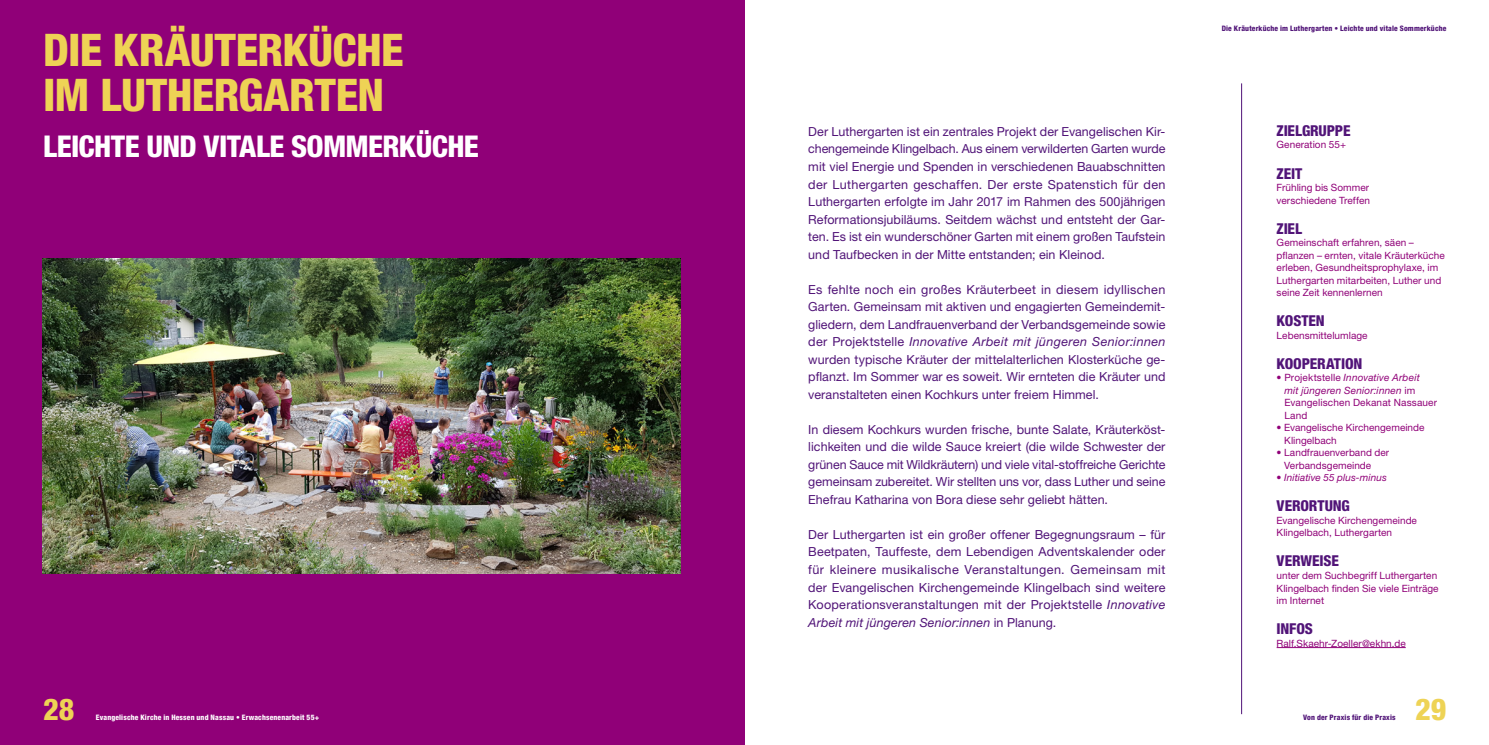
<style>
.page{position:relative;width:1489px;height:745px;background:#fff}
.page>*{position:absolute;margin:0;border:0;box-sizing:border-box;transform-origin:0 0}
.t1{font:800 condensed 45px/45px "Helvetica Neue LT Std";letter-spacing:-.01em;color:#eed355}
.t2{font:800 condensed 30px "Helvetica Neue LT Std";letter-spacing:-.02em;color:#fff}
.t3{font:800 condensed 30px "Helvetica Neue LT Std";color:#eed355}
.t4{font:800 condensed 15px "Helvetica Neue LT Std";letter-spacing:-.01em;color:#511478}
.t5{font:12.5px/17.5px "Helvetica Neue LT Std";letter-spacing:.005em;color:#511478;text-align:justify}
.t6{font:10px/12.5px "Helvetica Neue LT Std";letter-spacing:.005em;color:#900078}
.t7{font:italic 10px "Helvetica Neue LT Std";letter-spacing:.005em;color:#900078}
.t8{font:800 condensed 7.5px "Helvetica Neue LT Std";letter-spacing:.025em;color:#511478}
.t9{font:800 condensed 7.5px "Helvetica Neue LT Std";letter-spacing:.02em;color:#fff}
.s1{font-style:italic}
.s2{font-style:normal}
</style>
<div class="page">
<div style="left:0;top:0;width:744px;height:744px;background:#900078"></div>
<hr style="left:1276px;top:647px;width:129px;height:1px;background:#900078">
<hr style="left:1241px;top:83px;width:1px;height:630px;background:#511478">
<img style="left:43px;top:258px;width:637px;height:315px">
<h1 class="t1" style="left:43px;top:27px;width:362px">DIE KRÄUTERKÜCHE<br>IM LUTHERGARTEN</h1>
<h2 class="t2" style="left:43px;top:128px;width:437px">LEICHTE UND VITALE SOMMERKÜCHE</h2>
<p class="t5" style="left:808px;top:122px;width:359px">Der Luthergarten ist ein zentrales Projekt der Evangelischen Kir&shy;chengemeinde Klingelbach. Aus einem verwilderten Garten wurde mit viel Energie und Spenden in verschiedenen Bauabschnitten der Luthergarten geschaffen. Der erste Spatenstich für den Luthergarten erfolgte im Jahr 2017 im Rahmen des 500jährigen Reformationsjubiläums. Seitdem wächst und entsteht der Gar&shy;ten. Es ist ein wunderschöner Garten mit einem großen Taufstein und Taufbecken in der Mitte entstanden; ein Kleinod.</p>
<p class="t5" style="left:808px;top:280px;width:358px">Es fehlte noch ein großes Kräuterbeet in diesem idyllischen Garten. Gemeinsam mit aktiven und engagierten Gemeindemit&shy;gliedern, dem Landfrauenverband der Verbandsgemeinde sowie der Projektstelle <span class="s1">Innovative Arbeit mit jüngeren Senior:innen </span>wurden typische Kräuter der mittelalterlichen Klosterküche ge&shy;pflanzt. Im Sommer war es soweit. Wir ernteten die Kräuter und veranstalteten einen Kochkurs unter freiem Himmel.</p>
<p class="t5" style="left:808px;top:420px;width:358px">In diesem Kochkurs wurden frische, bunte Salate, Kräuterköst&shy;lichkeiten und die wilde Sauce kreiert (die wilde Schwester der grünen Sauce mit Wildkräutern) und viele vital-stoffreiche Gerichte gemeinsam zubereitet. Wir stellten uns vor, dass Luther und seine Ehefrau Katharina von Bora diese sehr geliebt hätten.</p>
<p class="t5" style="left:808px;top:525px;width:358px">Der Luthergarten ist ein großer offener Begegnungsraum – für Beetpaten, Tauffeste, dem Lebendigen Adventskalender oder für kleinere musikalische Veranstaltungen. Gemeinsam mit der Evangelischen Kirchengemeinde Klingelbach sind weitere Kooperationsveranstaltungen mit der Projektstelle <span class="s1">Innovative Arbeit mit jüngeren Senior:innen</span> in Planung.</p>
<p class="t8" style="left:1221px;top:23px;width:226px">Die Kräuterküche im Luthergarten • Leichte und vitale Sommerküche</p>
<p class="t4" style="left:1276px;top:121px;width:75px">ZIELGRUPPE</p>
<p class="t6" style="left:1276px;top:138px;width:71px">Generation 55+</p>
<p class="t4" style="left:1276px;top:164px;width:27px">ZEIT</p>
<p class="t6" style="left:1276px;top:181px;width:95px">Frühling bis Sommer verschiedene Treffen</p>
<p class="t4" style="left:1276px;top:219px;width:27px">ZIEL</p>
<p class="t6" style="left:1276px;top:236px;width:170px">Gemeinschaft erfahren, säen – pflanzen – ernten, vitale Kräuterküche erleben, Gesundheitsprophylaxe, im Luthergarten mitarbeiten, Luther und seine Zeit kennenlernen</p>
<p class="t4" style="left:1276px;top:311px;width:50px">KOSTEN</p>
<p class="t6" style="left:1276px;top:328px;width:92px">Lebensmittelumlage</p>
<p class="t4" style="left:1276px;top:354px;width:87px">KOOPERATION</p>
<p class="t6" style="left:1284px;top:371px;width:154px;text-indent:-8px">• Projektstelle <span class="s1">Innovative Arbeit<br>mit jüngeren Senior:innen</span> im<br>Evangelischen Dekanat Nassauer<br>Land</p>
<p class="t6" style="left:1284px;top:421px;width:142px;text-indent:-8px">• Evangelische Kirchengemeinde<br>Klingelbach</p>
<p class="t6" style="left:1284px;top:446px;width:107px;text-indent:-8px">• Landfrauenverband der<br>Verbandsgemeinde</p>
<p class="t7" style="left:1276px;top:471px;width:112px"><span class="s2">•</span> Initiative 55 plus-minus</p>
<p class="t4" style="left:1276px;top:496px;width:75px">VERORTUNG</p>
<p class="t6" style="left:1276px;top:513px;width:142px">Evangelische Kirchengemeinde<br>Klingelbach, Luthergarten</p>
<p class="t4" style="left:1276px;top:551px;width:64px">VERWEISE</p>
<p class="t6" style="left:1276px;top:568px;width:163px">unter dem Suchbegriff Luthergarten<br>Klingelbach finden Sie viele Einträge im Internet</p>
<p class="t4" style="left:1276px;top:619px;width:38px">INFOS</p>
<p class="t6" style="left:1276px;top:636px;width:131px">Ralf.Skaehr-Zoeller@ekhn.de</p>
<h2 class="t3" style="left:43px;top:690px;width:33px">28</h2>
<p class="t9" style="left:96px;top:712px;width:225px">Evangelische Kirche in Hessen und Nassau • Erwachsenenarbeit 55+</p>
<p class="t8" style="left:1303px;top:712px;width:94px">Von der Praxis für die Praxis</p>
<h2 class="t3" style="left:1414px;top:690px;width:33px">29</h2>
</div>
